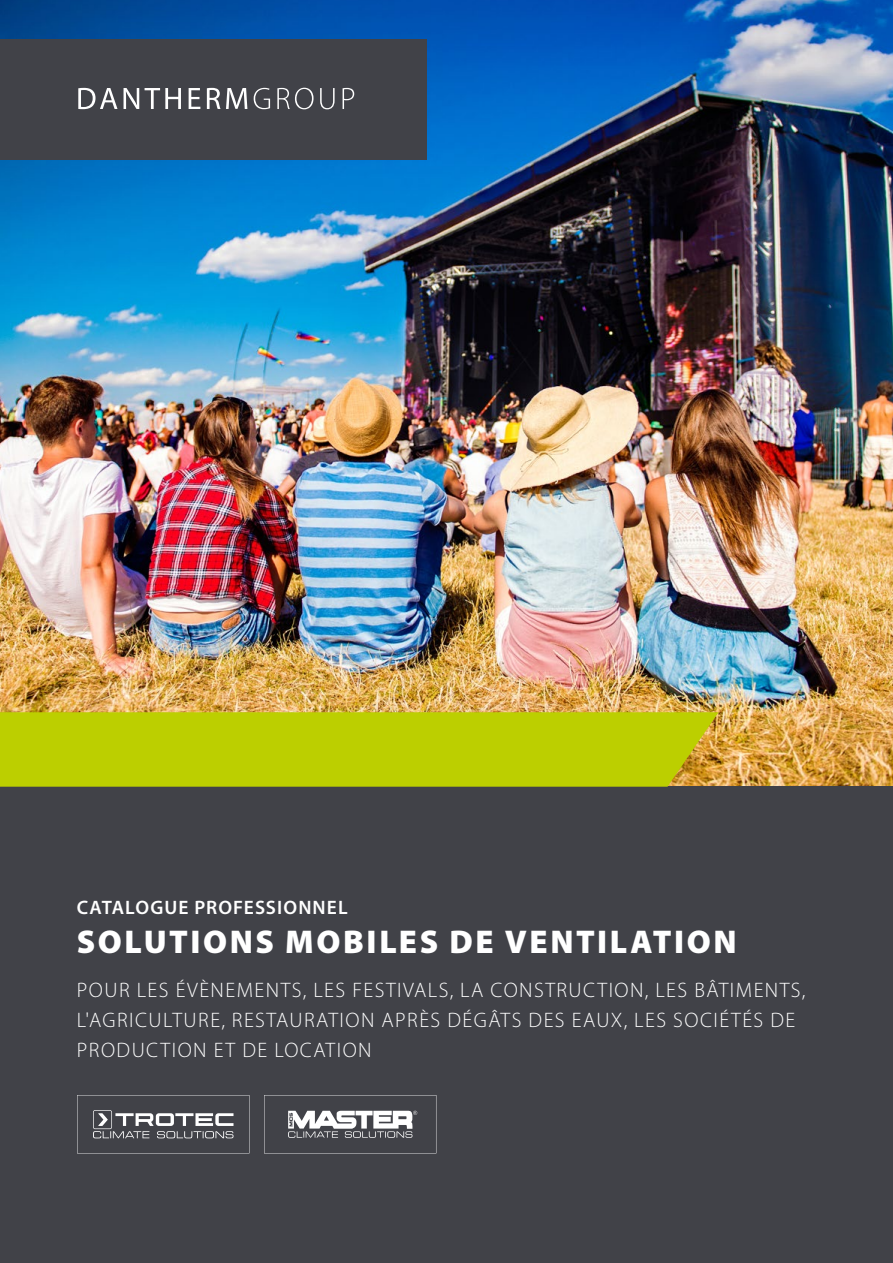
<style>
.page{position:relative;width:893px;height:1263px;background:#fff}
.page>*{position:absolute;margin:0;border:0;box-sizing:border-box;transform-origin:0 0}
.t1{font:900 33px "Myriad Pro";letter-spacing:.08em;color:#fff}
.t2{font:300 21px/30px "Myriad Pro";letter-spacing:.07em;color:#fff}
.t3{font:600 19.5px "Myriad Pro";letter-spacing:.055em;color:#fff}
</style>
<div class="page">
<img style="left:0;top:0;width:893px;height:787px">
<div style="left:0;top:787px;width:893px;height:476px;background:#414248"></div>
<div style="left:0;top:39px;width:426px;height:120px;background:#414248"></div>
<svg style="left:78px;top:88px;width:39px;height:21px"></svg>
<svg style="left:124px;top:88px;width:15px;height:21px"></svg>
<svg style="left:145px;top:88px;width:36px;height:21px"></svg>
<svg style="left:189px;top:88px;width:11px;height:21px"></svg>
<svg style="left:207px;top:88px;width:40px;height:21px"></svg>
<svg style="left:254px;top:88px;width:16px;height:21px"></svg>
<svg style="left:277px;top:88px;width:36px;height:21px"></svg>
<svg style="left:320px;top:88px;width:15px;height:21px"></svg>
<svg style="left:343px;top:88px;width:11px;height:21px"></svg>
<div style="left:0;top:712px;width:718px;height:75px;background:#bccf00"></div>
<svg style="left:264px;top:1095px;width:172px;height:58px"></svg>
<svg style="left:77px;top:1095px;width:172px;height:58px"></svg>
<p class="t3" style="left:77px;top:895px;width:272px">CATALOGUE PROFESSIONNEL</p>
<h1 class="t1" style="left:77px;top:920px;width:661px">SOLUTIONS MOBILES DE VENTILATION</h1>
<p class="t2" style="left:77px;top:974px;width:730px">POUR LES ÉVÈNEMENTS, LES FESTIVALS, LA CONSTRUCTION, LES BÂTIMENTS,<br>L'AGRICULTURE, RESTAURATION APRÈS DÉGÂTS DES EAUX, LES SOCIÉTÉS DE<br>PRODUCTION ET DE LOCATION</p>
</div>
